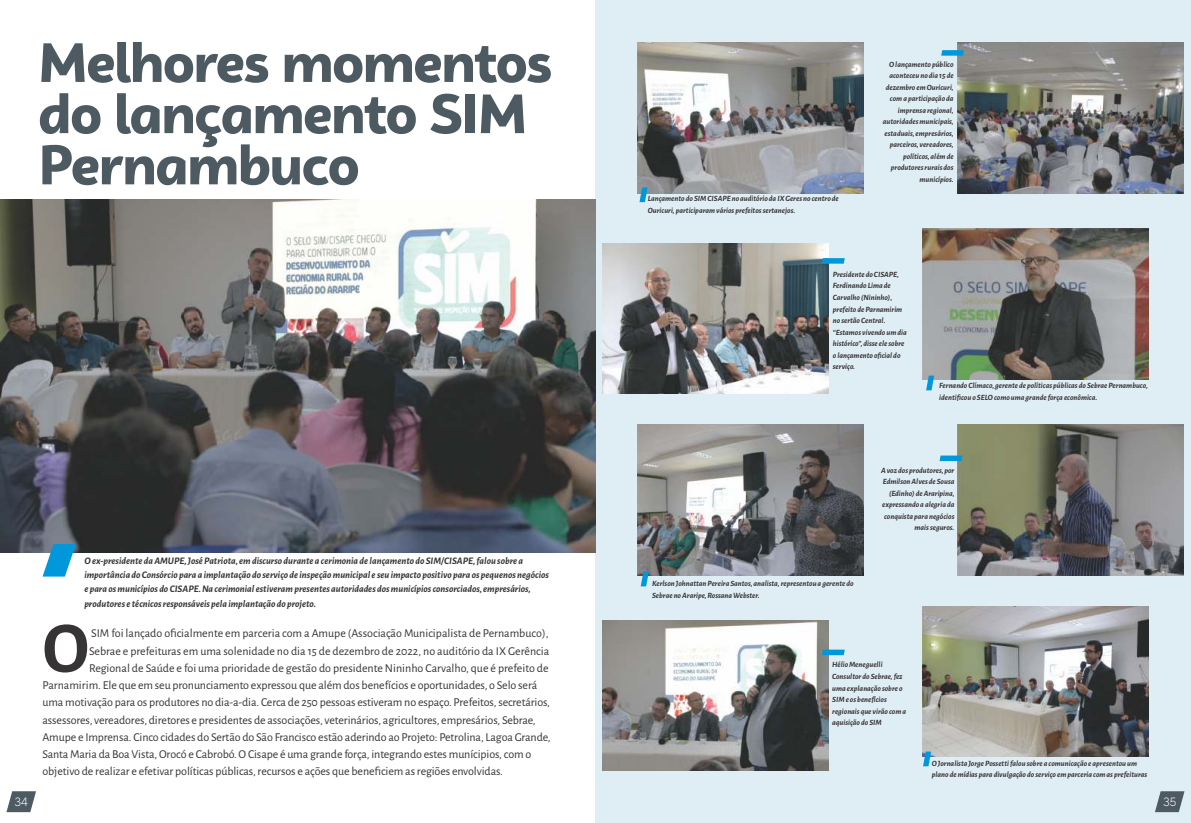
<style>
.page{position:relative;width:1191px;height:823px;background:#fff}
.page>*{position:absolute;margin:0;border:0;box-sizing:border-box;transform-origin:0 0}
.t1{font:700 72.4px "Alegreya Sans";color:#373435}
.t2{font:900 55.1px/51.1px "Campuni";letter-spacing:-.025em;color:#4e5a62}
.t3{font:12px "Alegreya Sans";letter-spacing:-.01em;color:#373435}
.t4{font:300 12px "MADETOMMY";color:#fefefe}
.t5{font:italic 700 10px/14.4px "Alegreya Sans";color:#373435}
.t6{font:italic 700 8px/11.5px "Alegreya Sans";color:#373435}
</style>
<div class="page">
<div style="left:595px;top:0;width:596px;height:822px;background:#dfedf4"></div>
<img style="left:638px;top:43px;width:225px;height:150px">
<img style="left:602px;top:243px;width:226px;height:151px">
<img style="left:602px;top:620px;width:226px;height:150px">
<img style="left:922px;top:606px;width:226px;height:150px">
<img style="left:957px;top:424px;width:226px;height:151px">
<img style="left:638px;top:424px;width:225px;height:151px">
<img style="left:922px;top:228px;width:226px;height:151px">
<img style="left:957px;top:43px;width:226px;height:150px">
<img style="left:0;top:199px;width:595px;height:353px">
<svg style="left:43px;top:543px;width:33px;height:33px"></svg>
<svg style="left:6px;top:791px;width:30px;height:20px"></svg>
<svg style="left:1155px;top:791px;width:29px;height:20px"></svg>
<svg style="left:639px;top:187px;width:8px;height:15px"></svg>
<svg style="left:926px;top:375px;width:8px;height:15px"></svg>
<svg style="left:640px;top:571px;width:9px;height:15px"></svg>
<svg style="left:923px;top:751px;width:8px;height:14px"></svg>
<svg style="left:941px;top:50px;width:23px;height:6px"></svg>
<svg style="left:939px;top:455px;width:23px;height:6px"></svg>
<svg style="left:822px;top:258px;width:22px;height:5px"></svg>
<svg style="left:822px;top:649px;width:22px;height:5px"></svg>
<h2 class="t2" style="left:38px;top:42px;width:515px">Melhores momentos do lançamento SIM<br>Pernambuco</h2>
<p class="t5" style="left:84px;top:553px;width:466px">O ex-presidente da AMUPE, José Patriota, em discurso durante a cerimonia de lançamento do SIM/CISAPE, falou sobre a importância do Consórcio para a implantação do serviço de inspeção municipal e seu impacto positivo para os pequenos negócios e para os municípios do CISAPE. Na cerimonial estiveram presentes autoridades dos municípios consorciados, empresários, produtores e técnicos responsáveis pela implantação do projeto.</p>
<h1 class="t1" style="left:43px;top:613px;width:48px">O</h1>
<h3 class="t3" style="left:91px;top:627px;width:459px">SIM foi lançado oficialmente em parceria com a Amupe (Associação Municipalista de Pernambuco),</h3>
<h3 class="t3" style="left:89px;top:644px;width:462px">Sebrae e prefeituras em uma solenidade no dia 15 de dezembro de 2022, no auditório da IX Gerência</h3>
<h3 class="t3" style="left:89px;top:661px;width:461px">Regional de Saúde e foi uma prioridade de gestão do presidente Nininho Carvalho, que é prefeito de</h3>
<h3 class="t3" style="left:43px;top:679px;width:496px">Parnamirim. Ele que em seu pronunciamento expressou que além dos benefícios e oportunidades, o Selo será</h3>
<h3 class="t3" style="left:43px;top:696px;width:509px">uma motivação para os produtores no dia-a-dia. Cerca de 250 pessoas estiveram no espaço. Prefeitos, secretários,</h3>
<h3 class="t3" style="left:42px;top:713px;width:494px">assessores, vereadores, diretores e presidentes de associações, veterinários, agricultores, empresários, Sebrae,</h3>
<h3 class="t3" style="left:42px;top:730px;width:509px">Amupe e Imprensa. Cinco cidades do Sertão do São Francisco estão aderindo ao Projeto: Petrolina, Lagoa Grande,</h3>
<h3 class="t3" style="left:42px;top:748px;width:490px">Santa Maria da Boa Vista, Orocó e Cabrobó. O Cisape éuma grande força, integrando estes munícipios, com o</h3>
<h3 class="t3" style="left:42px;top:765px;width:462px">objetivo de realizar e efetivar políticas públicas, recursos e ações que beneficiem as regiões envolvidas.</h3>
<p class="t6" style="left:648px;top:193px;width:192px">Lançamento do SIM CISAPE no auditório da IX Geres no centro de<br>Ouricuri, participaram vários prefeitos sertanejos.</p>
<p class="t6" style="left:882px;top:58px;width:72px;text-align:right">O lançamento público aconteceu no dia 15 de dezembro em Ouricuri, com a participação da imprensa regional, autoridades municipais, estaduais, empresários, parceiros, vereadores, políticos, além de produtores rurais dos municípios.</p>
<p class="t6" style="left:833px;top:269px;width:75px">Presidente do CISAPE,<br>Ferdinando Lima de<br>Carvalho (Nininho), prefeito de Parnamirim no sertão Central. “Estamos vivendo um dia histórico”, disse ele sobre o lançamento oficial do serviço.</p>
<p class="t6" style="left:939px;top:380px;width:210px">Fernando Clímaco, gerente de políticas públicas do Sebrae Pernambuco, identificou o SELO como uma grande força econômica.</p>
<p class="t6" style="left:652px;top:577px;width:203px">Kerlson Johnattan Pereira Santos, analista, representou a gerente do<br>Sebrae no Araripe, Rossana Webster.</p>
<p class="t6" style="left:881px;top:464px;width:75px;text-align:right">A voz dos produtores, por<br>Edmilson Alves de Sousa (Edinho) de Araripina, expressando a alegria da conquista para negócios mais seguros.</p>
<p class="t6" style="left:832px;top:659px;width:75px">Hélio Meneguelli<br>Consultor do Sebrae, fez uma explanação sobre o<br>SIM e os benefícios regionais que virão com a aquisição do SIM</p>
<p class="t6" style="left:931px;top:757px;width:217px">O Jornalista Jorge Possetti falou sobre a comunicação e apresentou um plano de mídias para divulgação do serviço em parceria com as prefeituras</p>
<h3 class="t4" style="left:14px;top:797px;width:15px">34</h3>
<h3 class="t4" style="left:1163px;top:797px;width:15px">35</h3>
</div>
